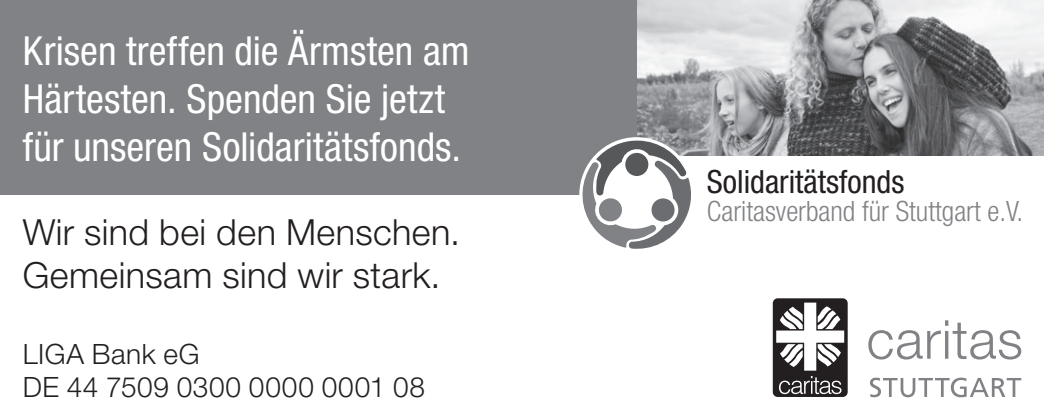
<style>
.page{position:relative;width:1044px;height:420px;background:#fff}
.page>*{position:absolute;margin:0;border:0;box-sizing:border-box;transform-origin:0 0}
.t1{font:condensed 40px/48px "Helvetica Neue LT";color:#fff}
.t2{font:300 36px/43.2px "Helvetica Neue LT";letter-spacing:.01em;color:#231f20}
.t3{font:condensed 32px "Helvetica Neue LT";color:#231f20}
.t4{font:300 28px/33.6px "Helvetica Neue LT";letter-spacing:.02em;color:#231f20}
.t5{font:300 condensed 28px "Helvetica Neue LT";color:#808285}
</style>
<div class="page">
<div style="left:772px;top:298px;width:75px;height:99px;background:#231f20;border-radius:5px"></div>
<svg style="left:779px;top:376px;width:62px;height:18px"></svg>
<svg style="left:776px;top:302px;width:68px;height:68px"></svg>
<svg style="left:868px;top:320px;width:152px;height:39px"></svg>
<svg style="left:870px;top:377px;width:150px;height:20px"></svg>
<img style="left:636px;top:0;width:407px;height:156px">
<div style="left:0;top:0;width:636px;height:194px;background:#808285"></div>
<svg style="left:579px;top:140px;width:114px;height:109px"></svg>
<p class="t1" style="left:23px;top:26px;width:448px">Krisen treffen die Ärmsten am<br>Härtesten. Spenden Sie jetzt für unseren Solidaritätsfonds.</p>
<p class="t2" style="left:23px;top:209px;width:439px">Wir sind bei den Menschen.<br>Gemeinsam sind wir stark.</p>
<p class="t4" style="left:23px;top:336px;width:404px">LIGA Bank eG<br>DE 44 7509 0300 0000 0001 08</p>
<p class="t3" style="left:706px;top:163px;width:199px">Solidaritätsfonds</p>
<p class="t5" style="left:706px;top:195px;width:318px">Caritasverband für Stuttgart e.V.</p>
</div>
